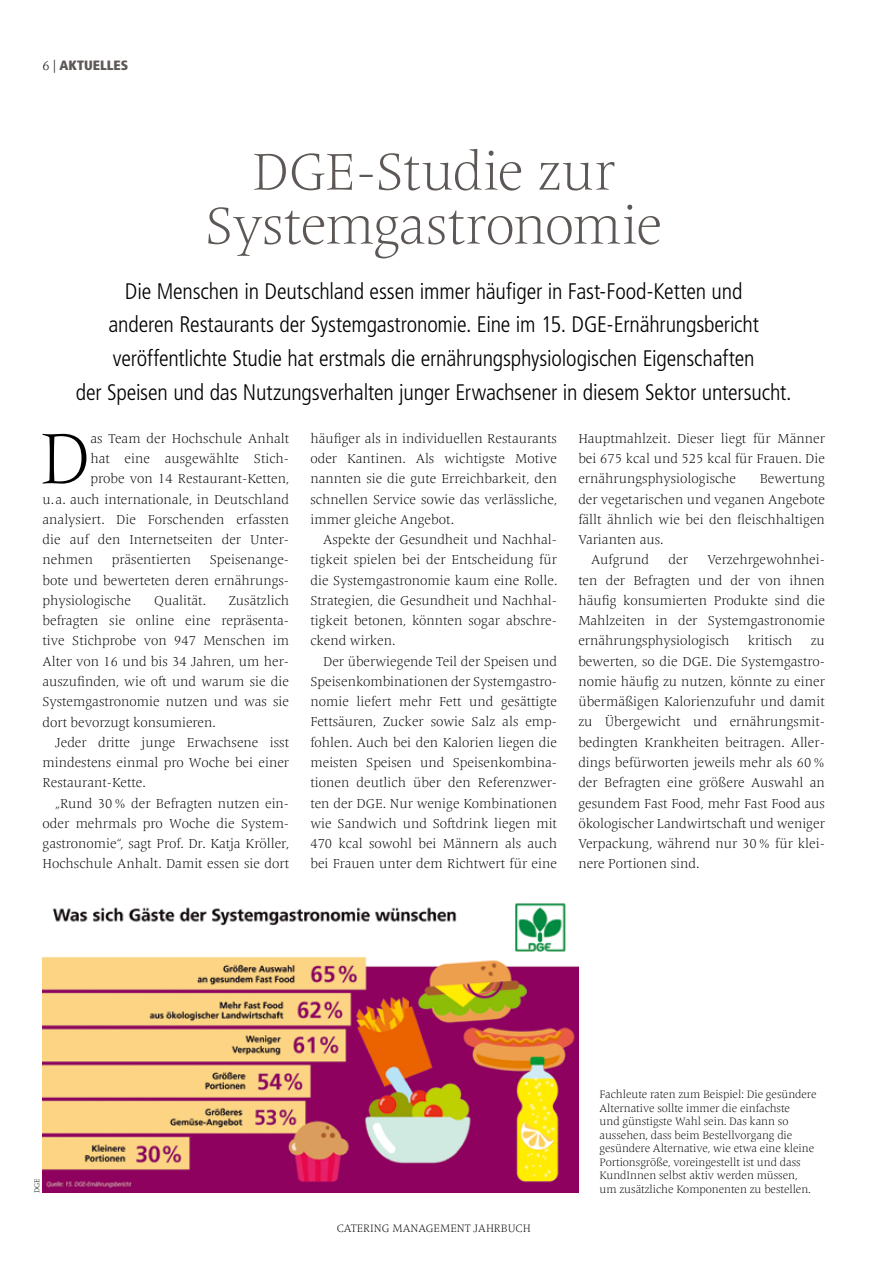
<style>
.page{position:relative;width:893px;height:1263px;background:#fff}
.page>*{position:absolute;margin:0;border:0;box-sizing:border-box;transform-origin:0 0}
.t1{font:300 74.7px "Frutiger Serif LT Pro";color:#000}
.t2{font:300 54px/54px "Frutiger Serif LT Pro";letter-spacing:-.015em;color:#5d5855;text-align:center}
.t3{font:300 condensed 22.5px/33.8px "Frutiger LT Pro";letter-spacing:-.01em;color:#000;text-align:center}
.t4{font:300 13.5px/20.2px "Frutiger Serif LT Pro";color:#000;text-align:justify}
.t5{font:900 condensed 13.5px "Frutiger LT Pro";color:#5d5855}
.t6{font:300 11.25px/13.5px "Frutiger Serif LT Pro";letter-spacing:-.005em;color:#000}
.t7{font:300 7.5px "Frutiger Serif LT Pro";color:#000}
.s1{font-family:"Frutiger Serif LT Pro";font-weight:300;font-stretch:normal;color:#000}
</style>
<div class="page">
<img style="left:43px;top:903px;width:535px;height:290px">
<p class="t5" style="left:43px;top:57px;width:87px"><span class="s1">6 |</span> AKTUELLES</p>
<h2 class="t2" style="left:205px;top:145px;width:459px">DGE-Studie zur<br>Systemgastronomie</h2>
<p class="t3" style="left:76px;top:274px;width:717px">Die Menschen in Deutschland essen immer häufiger in Fast-Food-Ketten und<br>anderen Restaurants der Systemgastronomie. Eine im 15. DGE-Ernährungsbericht veröffentlichte Studie hat erstmals die ernährungsphysiologischen Eigenschaften<br>der Speisen und das Nutzungsverhalten junger Erwachsener in diesem Sektor untersucht.</p>
<h1 class="t1" style="left:40px;top:413px;width:52px">D</h1>
<p class="t4" style="left:90px;top:428px;width:200px">as Team der Hochschule Anhalt</p>
<p class="t4" style="left:578px;top:428px;width:248px">Hauptmahlzeit. Dieser liegt für Männer bei 675 kcal und 525 kcal für Frauen. Die ernährungsphysiologische</p>
<p class="t4" style="left:310px;top:428px;width:249px">häufiger als in individuellen Restaurants oder Kantinen. Als wichtigste Motive nannten sie die gute Erreichbarkeit, den schnellen Service sowie das verlässliche, immer gleiche Angebot.</p>
<p class="t4" style="left:310px;top:529px;width:249px;text-indent:13px">Aspekte der Gesundheit und Nachhal&shy;tigkeit spielen bei der Entscheidung für die Systemgastronomie kaum eine Rolle.<br>Strategien, die Gesundheit und Nachhal&shy;tigkeit betonen, könnten sogar abschre&shy;ckend wirken.</p>
<p class="t4" style="left:310px;top:651px;width:248px;text-align:left;text-indent:13px">Der überwiegende Teil der Speisen und Speisenkombinationen der Systemgastro&shy;nomie liefert mehr Fett und gesättigte Fettsäuren, Zucker sowie Salz als emp&shy;fohlen. Auch bei den Kalorien liegen die meisten Speisen und Speisenkombina&shy;tionen deutlich über den Referenzwer&shy;ten der DGE. Nur wenige Kombinationen wie Sandwich und Softdrink liegen mit 470 kcal sowohl bei Männern als auch bei Frauen unter dem Richtwert für eine</p>
<p class="t4" style="left:90px;top:448px;width:200px">hat eine ausgewählte Stich-</p>
<p class="t4" style="left:90px;top:469px;width:201px">probe von 14 Restaurant-Ketten,</p>
<p class="t4" style="left:43px;top:489px;width:248px">u.a. auch internationale, in Deutschland</p>
<p class="t4" style="left:43px;top:509px;width:248px">analysiert. Die Forschenden erfassten</p>
<p class="t4" style="left:43px;top:529px;width:248px">die auf den Internetseiten der Unter-</p>
<p class="t4" style="left:43px;top:550px;width:52px">nehmen</p>
<p class="t4" style="left:112px;top:550px;width:81px">präsentierten</p>
<p class="t4" style="left:760px;top:469px;width:67px">Bewertung</p>
<p class="t4" style="left:578px;top:489px;width:248px">der vegetarischen und veganen Angebote</p>
<p class="t4" style="left:578px;top:509px;width:248px">fällt ähnlich wie bei den fleischhaltigen</p>
<p class="t4" style="left:578px;top:529px;width:87px">Varianten aus.</p>
<p class="t4" style="left:591px;top:550px;width:59px">Aufgrund</p>
<p class="t4" style="left:668px;top:550px;width:21px">der</p>
<p class="t4" style="left:578px;top:550px;width:248px;text-indent:129px">Verzehrgewohnhei&shy;ten der Befragten und der von ihnen häufig konsumierten Produkte sind die Mahlzeiten in der Systemgastronomie ernährungsphysiologisch</p>
<p class="t4" style="left:43px;top:550px;width:248px;text-align:left;text-indent:167px">Speisenange&shy;bote und bewerteten deren ernährungs&shy;physiologische</p>
<p class="t4" style="left:43px;top:590px;width:248px;text-indent:186px">Zusätzlich befragten sie online eine repräsenta&shy;tive Stichprobe von 947 Menschen im Alter von 16 und bis 34 Jahren, um her&shy;auszufinden, wie oft und warum sie die Systemgastronomie nutzen und was sie dort bevorzugt konsumieren.</p>
<p class="t4" style="left:43px;top:732px;width:248px;text-indent:13px">Jeder dritte junge Erwachsene isst mindestens einmal pro Woche bei einer Restaurant-Kette.</p>
<p class="t4" style="left:43px;top:793px;width:249px;text-align:left;text-indent:13px">„Rund 30% der Befragten nutzen ein&shy;oder mehrmals pro Woche die System&shy;gastronomie“, sagt Prof. Dr. Katja Kröller, Hochschule Anhalt. Damit essen sie dort</p>
<p class="t4" style="left:154px;top:590px;width:54px">Qualität.</p>
<p class="t4" style="left:748px;top:631px;width:46px">kritisch</p>
<p class="t4" style="left:578px;top:631px;width:248px;text-align:left;text-indent:232px">zu bewerten, so die DGE. Die Systemgastro&shy;nomie häufig zu nutzen, könnte zu einer übermäßigen Kalorienzufuhr und damit zu Übergewicht und ernährungsmit&shy;bedingten Krankheiten beitragen. Aller&shy;dings befürworten jeweils mehr als 60% der Befragten eine größere Auswahl an gesundem Fast Food, mehr Fast Food aus ökologischer Landwirtschaft und weniger Verpackung, während nur 30% für klei&shy;nere Portionen sind.</p>
<p class="t7" style="left:32px;top:1193px;width:16px;rotate:-90deg">DGE</p>
<p class="t6" style="left:337px;top:1222px;width:196px">CATERING MANAGEMENT JAHRBUCH</p>
<p class="t6" style="left:600px;top:1088px;width:218px">Fachleute raten zum Beispiel: Die gesündere Alternative sollte immer die einfachste<br>und günstigste Wahl sein. Das kann so aussehen, dass beim Bestellvorgang die gesündere Alternative, wie etwa eine kleine Portionsgröße, voreingestellt ist und dass KundInnen selbst aktiv werden müssen, um zusätzliche Komponenten zu bestellen.</p>
</div>
